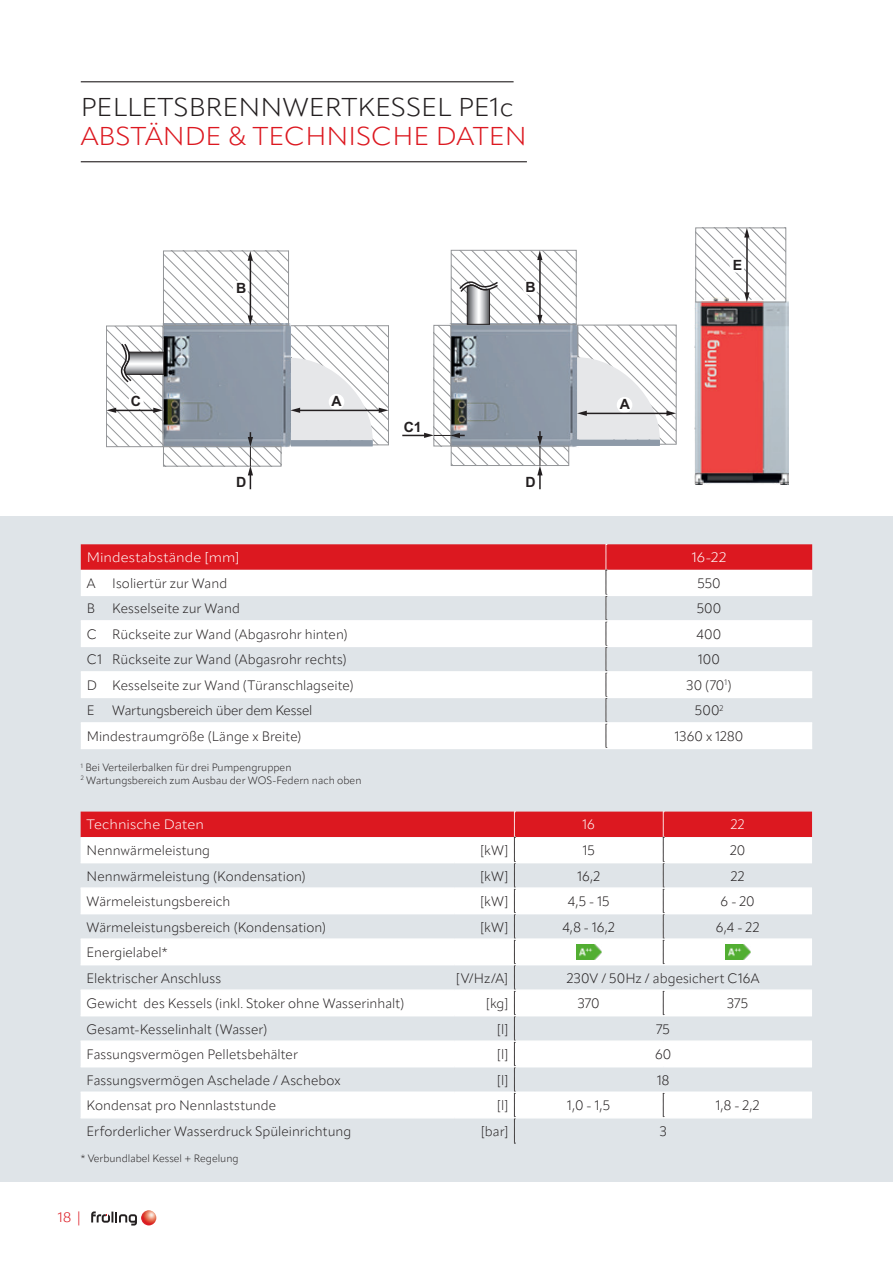
<style>
.page{position:relative;width:893px;height:1263px;background:#fff}
.page>*{position:absolute;margin:0;border:0;box-sizing:border-box;transform-origin:0 0}
.t1{font:300 25.5px "Apparat";color:#231f20;scale:1.08 1}
.t2{font:300 25.5px "Apparat";color:#dc1820;scale:1.08 1}
.t3{font:700 14.1px "Arial";color:#231f20}
.t4{font:300 13.5px "Apparat";color:#231f20}
.t5{font:300 13.5px "Apparat";color:#fff;scale:1.08 1}
.t6{font:300 13.5px "Apparat";letter-spacing:-.02em;color:#231f20}
.t7{font:300 13.5px "Apparat";color:#fff}
.t8{font:300 13.5px "Apparat";color:#dc1820;scale:1.08 1}
.t9{font:300 10.5px "Apparat";color:#231f20}
</style>
<div class="page">
<div style="left:0;top:517px;width:893px;height:665px;background:#dfe4e8"></div>
<svg style="left:91px;top:1211px;width:46px;height:14px"></svg>
<img style="left:141px;top:1210px;width:15px;height:15px;border-radius:8px">
<hr style="left:81px;top:161px;width:446px;height:1px;background:#231f20">
<hr style="left:81px;top:81px;width:433px;height:1px;background:#231f20">
<svg style="left:81px;top:544px;width:731px;height:204px"></svg>
<hr style="left:81px;top:595px;width:525px;height:1px;background:#fff">
<hr style="left:606px;top:595px;width:206px;height:1px;background:#fff">
<hr style="left:81px;top:620px;width:525px;height:2px;background:#fff">
<hr style="left:606px;top:620px;width:206px;height:2px;background:#fff">
<hr style="left:81px;top:671px;width:525px;height:2px;background:#fff">
<hr style="left:606px;top:671px;width:206px;height:2px;background:#fff">
<hr style="left:81px;top:697px;width:525px;height:1px;background:#fff">
<hr style="left:606px;top:697px;width:206px;height:1px;background:#fff">
<hr style="left:81px;top:748px;width:525px;height:1px;background:#fff">
<hr style="left:606px;top:748px;width:206px;height:1px;background:#fff">
<hr style="left:81px;top:646px;width:525px;height:1px;background:#fff">
<hr style="left:606px;top:646px;width:206px;height:1px;background:#fff">
<hr style="left:81px;top:722px;width:525px;height:2px;background:#fff">
<hr style="left:606px;top:722px;width:206px;height:2px;background:#fff">
<svg style="left:81px;top:811px;width:731px;height:333px"></svg>
<hr style="left:81px;top:862px;width:374px;height:1px;background:#fff">
<hr style="left:455px;top:862px;width:59px;height:1px;background:#fff">
<hr style="left:514px;top:862px;width:149px;height:1px;background:#fff">
<hr style="left:663px;top:862px;width:149px;height:1px;background:#fff">
<hr style="left:455px;top:913px;width:59px;height:1px;background:#fff">
<hr style="left:514px;top:913px;width:149px;height:1px;background:#fff">
<hr style="left:663px;top:913px;width:149px;height:1px;background:#fff">
<hr style="left:81px;top:887px;width:374px;height:2px;background:#fff">
<hr style="left:81px;top:913px;width:374px;height:1px;background:#fff">
<hr style="left:81px;top:938px;width:374px;height:2px;background:#fff">
<hr style="left:81px;top:964px;width:374px;height:1px;background:#fff">
<hr style="left:455px;top:887px;width:59px;height:2px;background:#fff">
<hr style="left:514px;top:887px;width:149px;height:2px;background:#fff">
<hr style="left:663px;top:887px;width:149px;height:2px;background:#fff">
<hr style="left:455px;top:938px;width:59px;height:2px;background:#fff">
<hr style="left:514px;top:938px;width:149px;height:2px;background:#fff">
<hr style="left:663px;top:938px;width:149px;height:2px;background:#fff">
<hr style="left:455px;top:964px;width:59px;height:1px;background:#fff">
<hr style="left:514px;top:964px;width:149px;height:1px;background:#fff">
<hr style="left:663px;top:964px;width:149px;height:1px;background:#fff">
<hr style="left:81px;top:989px;width:374px;height:2px;background:#fff">
<hr style="left:455px;top:989px;width:59px;height:2px;background:#fff">
<hr style="left:514px;top:989px;width:149px;height:2px;background:#fff">
<hr style="left:663px;top:989px;width:149px;height:2px;background:#fff">
<hr style="left:81px;top:1015px;width:374px;height:1px;background:#fff">
<hr style="left:455px;top:1015px;width:59px;height:1px;background:#fff">
<hr style="left:514px;top:1015px;width:149px;height:1px;background:#fff">
<hr style="left:663px;top:1015px;width:149px;height:1px;background:#fff">
<hr style="left:81px;top:1040px;width:374px;height:2px;background:#fff">
<hr style="left:455px;top:1040px;width:59px;height:2px;background:#fff">
<hr style="left:514px;top:1040px;width:149px;height:2px;background:#fff">
<hr style="left:663px;top:1040px;width:149px;height:2px;background:#fff">
<hr style="left:81px;top:1066px;width:374px;height:1px;background:#fff">
<hr style="left:455px;top:1066px;width:59px;height:1px;background:#fff">
<hr style="left:514px;top:1066px;width:149px;height:1px;background:#fff">
<hr style="left:663px;top:1066px;width:149px;height:1px;background:#fff">
<hr style="left:81px;top:1091px;width:374px;height:2px;background:#fff">
<hr style="left:81px;top:1117px;width:374px;height:1px;background:#fff">
<hr style="left:455px;top:1091px;width:59px;height:2px;background:#fff">
<hr style="left:514px;top:1091px;width:149px;height:2px;background:#fff">
<hr style="left:663px;top:1091px;width:149px;height:2px;background:#fff">
<hr style="left:455px;top:1117px;width:59px;height:1px;background:#fff">
<hr style="left:514px;top:1117px;width:149px;height:1px;background:#fff">
<hr style="left:663px;top:1117px;width:149px;height:1px;background:#fff">
<img style="left:576px;top:945px;width:25px;height:14px">
<img style="left:725px;top:945px;width:25px;height:14px">
<img style="left:695px;top:297px;width:93px;height:188px">
<div style="left:695px;top:227px;width:91px;height:75px;border:1px solid #939598"></div>
<svg style="left:696px;top:228px;width:90px;height:74px"></svg>
<svg style="left:106px;top:251px;width:283px;height:238px"></svg>
<svg style="left:402px;top:250px;width:275px;height:239px"></svg>
<p class="t1" style="left:81px;top:91px;width:402px">PELLETSBRENNWERTKESSEL PE1c</p>
<p class="t2" style="left:81px;top:121px;width:415px">ABSTÄNDE &amp; TECHNISCHE DATEN</p>
<p class="t3" style="left:236px;top:278px;width:12px">B</p>
<p class="t3" style="left:526px;top:277px;width:12px">B</p>
<p class="t3" style="left:131px;top:391px;width:12px">C</p>
<p class="t3" style="left:332px;top:391px;width:12px">A</p>
<p class="t3" style="left:620px;top:394px;width:12px">A</p>
<p class="t3" style="left:404px;top:417px;width:20px">C1</p>
<p class="t3" style="left:236px;top:472px;width:12px">D</p>
<p class="t3" style="left:526px;top:472px;width:12px">D</p>
<p class="t3" style="left:733px;top:255px;width:11px">E</p>
<p class="t5" style="left:87px;top:549px;width:143px">Mindestabstände [mm]</p>
<p class="t5" style="left:692px;top:549px;width:33px">16-22</p>
<p class="t4" style="left:87px;top:575px;width:142px">A Isoliertür zur Wand</p>
<p class="t4" style="left:697px;top:575px;width:25px">550</p>
<p class="t4" style="left:87px;top:600px;width:10px">B</p>
<p class="t4" style="left:112px;top:600px;width:129px">Kesselseite zur Wand</p>
<p class="t4" style="left:697px;top:600px;width:26px">500</p>
<p class="t4" style="left:87px;top:626px;width:262px">C Rückseite zur Wand (Abgasrohr hinten)</p>
<p class="t4" style="left:697px;top:626px;width:26px">400</p>
<p class="t4" style="left:87px;top:651px;width:261px">C1 Rückseite zur Wand (Abgasrohr rechts)</p>
<p class="t4" style="left:698px;top:651px;width:23px">100</p>
<p class="t4" style="left:87px;top:677px;width:268px">D Kesselseite zur Wand (Türanschlagseite)</p>
<p class="t4" style="left:687px;top:677px;width:47px">30 (70<sup>1</sup>)</p>
<p class="t4" style="left:87px;top:702px;width:9px">E</p>
<p class="t6" style="left:112px;top:702px;width:202px">Wartungsbereich über dem Kessel</p>
<p class="t4" style="left:695px;top:702px;width:30px">500<sup>2</sup></p>
<p class="t4" style="left:87px;top:728px;width:216px">Mindestraumgröße (Länge x Breite)</p>
<p class="t4" style="left:675px;top:728px;width:70px">1360 x 1280</p>
<p class="t9" style="left:81px;top:761px;width:212px"><sup>1</sup> Bei Verteilerbalken für drei Pumpengruppen</p>
<p class="t9" style="left:81px;top:774px;width:282px"><sup>2</sup> Wartungsbereich zum Ausbau der WOS-Federn nach oben</p>
<p class="t5" style="left:87px;top:817px;width:110px">Technische Daten</p>
<p class="t7" style="left:583px;top:817px;width:14px">16</p>
<p class="t7" style="left:731px;top:817px;width:15px">22</p>
<p class="t4" style="left:87px;top:842px;width:125px">Nennwärmeleistung</p>
<p class="t4" style="left:480px;top:842px;width:30px">[kW]</p>
<p class="t4" style="left:583px;top:842px;width:14px">15</p>
<p class="t4" style="left:730px;top:842px;width:17px">20</p>
<p class="t4" style="left:87px;top:868px;width:221px">Nennwärmeleistung (Kondensation)</p>
<p class="t4" style="left:480px;top:868px;width:30px">[kW]</p>
<p class="t4" style="left:577px;top:868px;width:24px">16,2</p>
<p class="t4" style="left:731px;top:868px;width:15px">22</p>
<p class="t4" style="left:87px;top:893px;width:145px">Wärmeleistungsbereich</p>
<p class="t4" style="left:480px;top:893px;width:30px">[kW]</p>
<p class="t4" style="left:568px;top:893px;width:43px">4,5 - 15</p>
<p class="t4" style="left:720px;top:893px;width:36px">6 - 20</p>
<p class="t4" style="left:87px;top:919px;width:241px">Wärmeleistungsbereich (Kondensation)</p>
<p class="t4" style="left:480px;top:919px;width:30px">[kW]</p>
<p class="t4" style="left:563px;top:919px;width:54px">4,8 - 16,2</p>
<p class="t4" style="left:716px;top:919px;width:45px">6,4 - 22</p>
<p class="t4" style="left:87px;top:944px;width:82px">Energielabel*</p>
<p class="t4" style="left:87px;top:970px;width:136px">Elektrischer Anschluss</p>
<p class="t4" style="left:456px;top:970px;width:53px">[V/Hz/A]</p>
<p class="t4" style="left:567px;top:970px;width:194px">230V / 50Hz / abgesichert C16A</p>
<p class="t4" style="left:87px;top:995px;width:319px">Gewicht des Kessels (inkl. Stoker ohne Wasserinhalt)</p>
<p class="t4" style="left:486px;top:995px;width:24px">[kg]</p>
<p class="t4" style="left:578px;top:995px;width:23px">370</p>
<p class="t4" style="left:727px;top:995px;width:22px">375</p>
<p class="t4" style="left:87px;top:1021px;width:182px">Gesamt-Kesselinhalt (Wasser)</p>
<p class="t4" style="left:497px;top:1021px;width:13px">[l]</p>
<p class="t4" style="left:656px;top:1021px;width:15px">75</p>
<p class="t4" style="left:87px;top:1046px;width:213px">Fassungsvermögen Pelletsbehälter</p>
<p class="t4" style="left:497px;top:1046px;width:13px">[l]</p>
<p class="t4" style="left:655px;top:1046px;width:18px">60</p>
<p class="t4" style="left:87px;top:1072px;width:255px">Fassungsvermögen Aschelade / Aschebox</p>
<p class="t4" style="left:497px;top:1072px;width:13px">[l]</p>
<p class="t4" style="left:657px;top:1072px;width:14px">18</p>
<p class="t4" style="left:87px;top:1097px;width:191px">Kondensat pro Nennlaststunde</p>
<p class="t4" style="left:497px;top:1097px;width:13px">[l]</p>
<p class="t4" style="left:567px;top:1097px;width:45px">1,0 - 1,5</p>
<p class="t4" style="left:716px;top:1097px;width:45px">1,8 - 2,2</p>
<p class="t4" style="left:87px;top:1123px;width:266px">Erforderlicher Wasserdruck Spüleinrichtung</p>
<p class="t4" style="left:481px;top:1123px;width:29px">[bar]</p>
<p class="t4" style="left:660px;top:1123px;width:8px">3</p>
<p class="t9" style="left:81px;top:1152px;width:159px">* Verbundlabel Kessel + Regelung</p>
<p class="t8" style="left:58px;top:1209px;width:25px">18 |</p>
</div>
